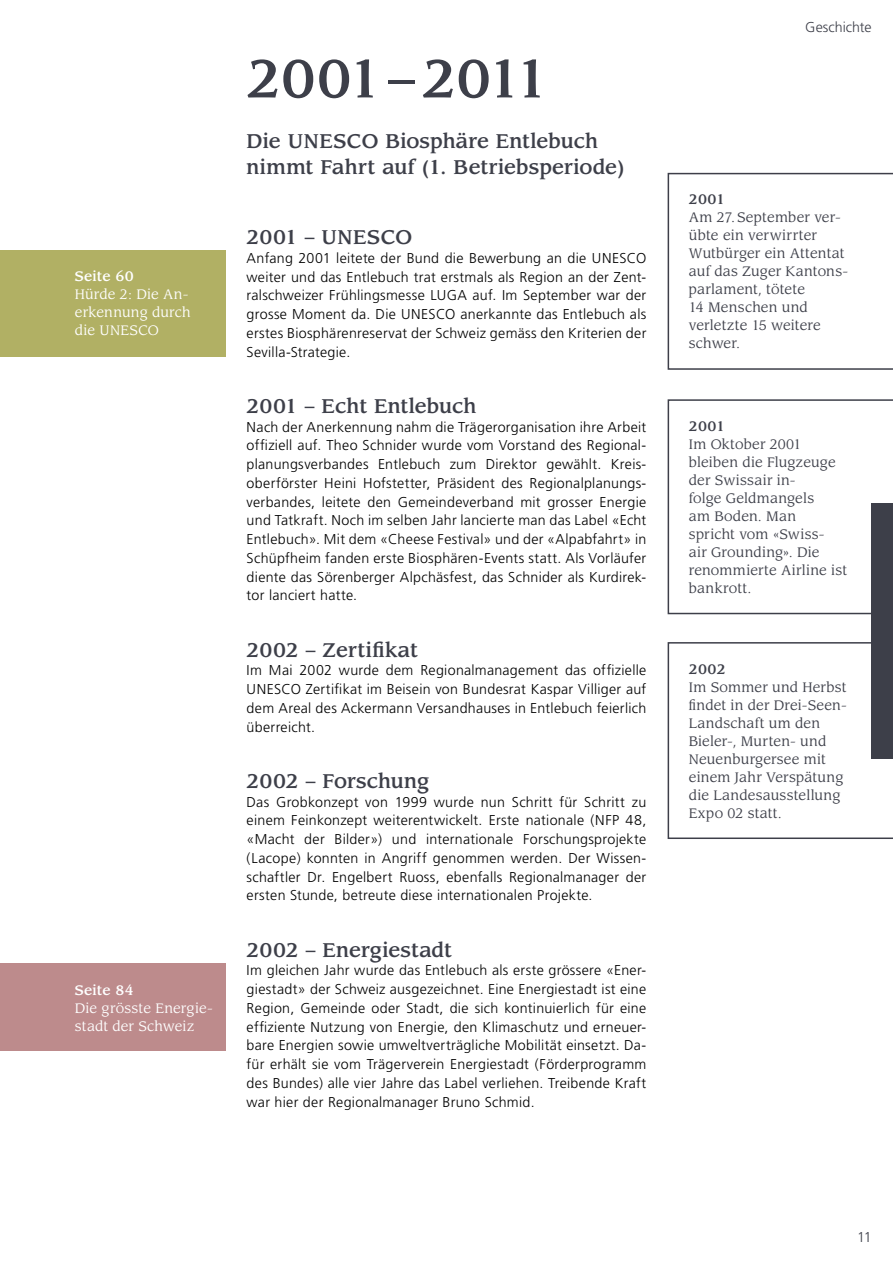
<style>
.page{position:relative;width:893px;height:1263px;background:#fff}
.page>*{position:absolute;margin:0;border:0;box-sizing:border-box;transform-origin:0 0}
.t1{font:500 52.5px "Leawood";letter-spacing:-.05em;color:#3d3f49}
.t2{font:500 19.5px/25.5px "Leawood";color:#3d3f49}
.t3{font:500 19.5px "Leawood";letter-spacing:.02em;color:#3d3f49}
.t4{font:500 19.5px "Leawood";letter-spacing:.025em;color:#3d3f49}
.t5{font:300 14.25px/18.8px "Frutiger";letter-spacing:.02em;color:#000;text-align:justify}
.t6{font:300 14.25px "Frutiger";letter-spacing:-.005em;color:#3d3f49}
.t7{font:13.5px/18px "Leawood";letter-spacing:.01em;color:#3d3f49}
.t8{font:13.5px/18px "Leawood";letter-spacing:.01em;color:#fff}
.t9{font:500 13.5px "Leawood";letter-spacing:.01em;color:#fff}
.t10{font:500 13.5px "Leawood";letter-spacing:.01em;color:#3d3f49}
</style>
<div class="page">
<div style="left:872px;top:504px;width:21px;height:255px;background:#3d3f49"></div>
<div style="left:0;top:250px;width:225px;height:107px;background:#b1b064"></div>
<svg style="left:668px;top:642px;width:225px;height:197px"></svg>
<svg style="left:668px;top:173px;width:225px;height:197px"></svg>
<svg style="left:668px;top:399px;width:225px;height:215px"></svg>
<div style="left:0;top:964px;width:226px;height:87px;background:#bd8b8c"></div>
<p class="t9" style="left:75px;top:268px;width:61px">Seite 60</p>
<p class="t8" style="left:75px;top:286px;width:117px">Hürde 2: Die An&shy;erkennung durch die UNESCO</p>
<p class="t9" style="left:75px;top:982px;width:61px">Seite 84</p>
<p class="t8" style="left:75px;top:999px;width:139px">Die grösste Energie&shy;stadt der Schweiz</p>
<h1 class="t1" style="left:247px;top:47px;width:304px">2001–2011</h1>
<h2 class="t2" style="left:247px;top:129px;width:380px">Die UNESCO Biosphäre Entlebuch nimmt Fahrt auf (1. Betriebsperiode)</h2>
<h2 class="t4" style="left:247px;top:225px;width:167px">2001 – UNESCO</h2>
<p class="t5" style="left:247px;top:248px;width:401px">Anfang 2001 leitete der Bund die Bewerbung an die UNESCO weiter und das Entlebuch trat erstmals als Region an der Zent&shy;ralschweizer Frühlingsmesse LUGA auf. Im September war der grosse Moment da. Die UNESCO anerkannte das Entlebuch als erstes Biosphärenreservat der Schweiz gemäss den Kriterien der Sevilla-Strategie.</p>
<h2 class="t2" style="left:247px;top:393px;width:231px">2001 – Echt Entlebuch</h2>
<p class="t5" style="left:247px;top:417px;width:401px">Nach der Anerkennung nahm die Trägerorganisation ihre Arbeit offiziell auf. Theo Schnider wurde vom Vorstand des Regional&shy;planungsverbandes Entlebuch zum Direktor gewählt. Kreis&shy;oberförster Heini Hofstetter, Präsident des Regionalplanungs&shy;verbandes, leitete den Gemeindeverband mit grosser Energie und Tatkraft. Noch im selben Jahr lancierte man das Label «Echt Entlebuch». Mit dem «Cheese Festival» und der «Alpabfahrt» in Schüpfheim fanden erste Biosphären-Events statt. Als Vorläufer diente das Sörenberger Alpchäsfest, das Schnider als Kurdirek&shy;tor lanciert hatte.</p>
<h2 class="t3" style="left:247px;top:638px;width:173px">2002 – Zertifikat</h2>
<p class="t5" style="left:247px;top:661px;width:401px">Im Mai 2002 wurde dem Regionalmanagement das offizielle UNESCO Zertifikat im Beisein von Bundesrat Kaspar Villiger auf dem Areal des Ackermann Versandhauses in Entlebuch feierlich überreicht.</p>
<h2 class="t2" style="left:247px;top:768px;width:184px">2002 – Forschung</h2>
<p class="t5" style="left:247px;top:792px;width:401px">Das Grobkonzept von 1999 wurde nun Schritt für Schritt zu einem Feinkonzept weiterentwickelt. Erste nationale (NFP 48, «Macht der Bilder») und internationale Forschungsprojekte (Lacope) konnten in Angriff genommen werden. Der Wissen&shy;schaftler Dr. Engelbert Ruoss, ebenfalls Regionalmanager der ersten Stunde, betreute diese internationalen Projekte.</p>
<h2 class="t2" style="left:247px;top:937px;width:207px">2002 – Energiestadt</h2>
<p class="t5" style="left:247px;top:961px;width:401px">Im gleichen Jahr wurde das Entlebuch als erste grössere «Ener&shy;giestadt» der Schweiz ausgezeichnet. Eine Energiestadt ist eine Region, Gemeinde oder Stadt, die sich kontinuierlich für eine effiziente Nutzung von Energie, den Klimaschutz und erneuer&shy;bare Energien sowie umweltverträgliche Mobilität einsetzt. Da&shy;für erhält sie vom Trägerverein Energiestadt (Förderprogramm des Bundes) alle vier Jahre das Label verliehen. Treibende Kraft war hier der Regionalmanager Bruno Schmid.</p>
<p class="t6" style="left:805px;top:19px;width:68px">Geschichte</p>
<p class="t10" style="left:689px;top:191px;width:38px">2001</p>
<p class="t7" style="left:689px;top:209px;width:160px">Am 27.September ver&shy;übte ein verwirrter<br>Wutbürger ein Attentat auf das Zuger Kantons&shy;parlament, tötete<br>14 Menschen und verletzte 15 weitere schwer.</p>
<p class="t10" style="left:689px;top:418px;width:38px">2001</p>
<p class="t7" style="left:689px;top:435px;width:160px">Im Oktober 2001 bleiben die Flugzeuge der Swissair in-<br>folge Geldmangels<br>am Boden. Man<br>spricht vom «Swiss-<br>air Grounding». Die renommierte Airline ist bankrott.</p>
<p class="t10" style="left:689px;top:661px;width:38px">2002</p>
<p class="t7" style="left:689px;top:678px;width:159px">Im Sommer und Herbst findet in der Drei-Seen-<br>Landschaft um den<br>Bieler-, Murten- und<br>Neuenburgersee mit einem Jahr Verspätung die Landesausstellung<br>Expo 02 statt.</p>
<p class="t6" style="left:857px;top:1229px;width:16px">11</p>
</div>
